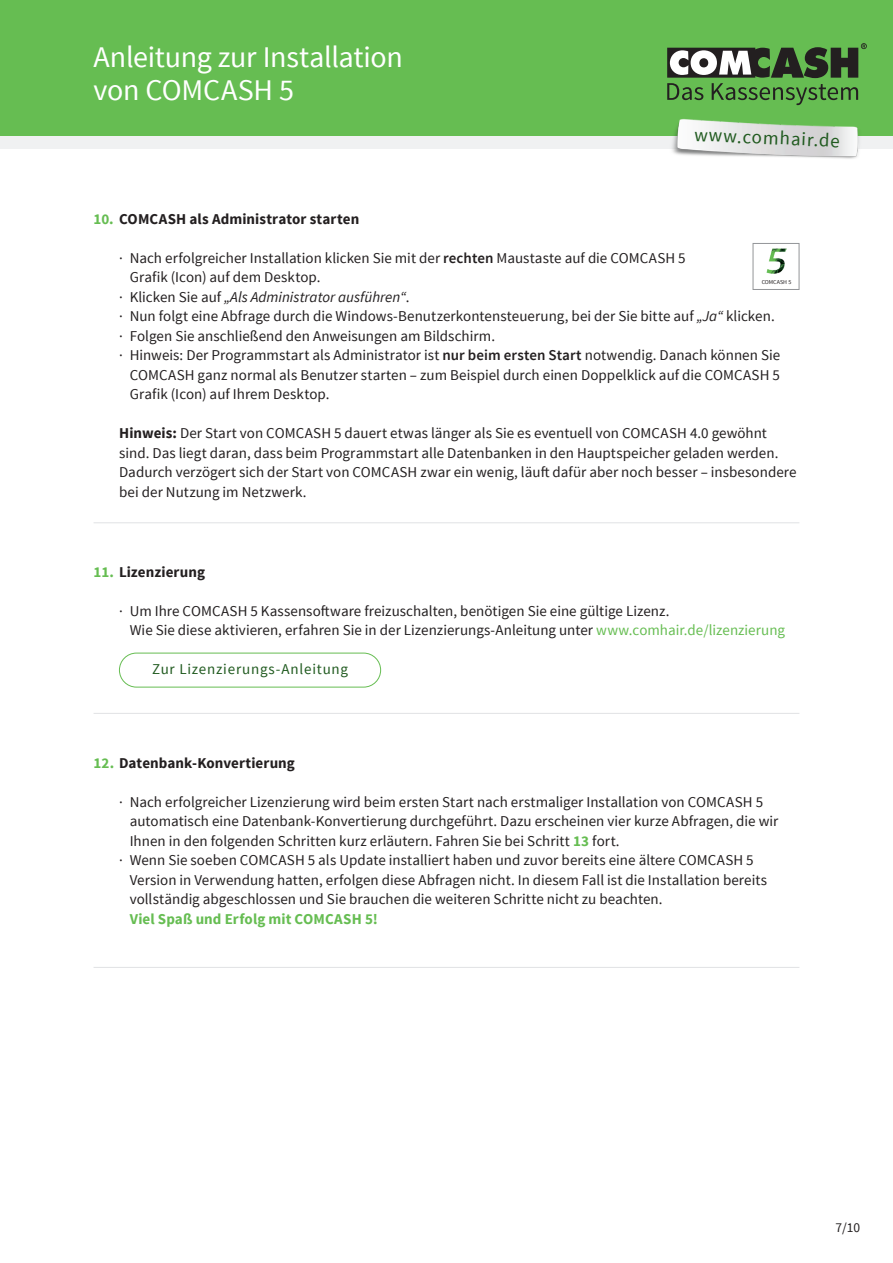
<style>
.page{position:relative;width:893px;height:1263px;background:#fff}
.page>*{position:absolute;margin:0;border:0;box-sizing:border-box;transform-origin:0 0}
.t1{font:30px/33px "Source Sans Pro";letter-spacing:-.01em;color:#fff}
.t2{font:18.9px "Source Sans Pro";color:#205a1f}
.t3{font:15px/19.5px "Source Sans Pro";color:#231f20}
.t4{font:700 15px "Source Sans Pro";letter-spacing:.005em;color:#231f20}
.t5{font:italic 15px "Source Sans Pro";color:#231f20}
.t6{font:700 15px "Source Sans Pro";letter-spacing:.005em;color:#66bd52}
.t7{font:15px "Source Sans Pro";letter-spacing:.05em;color:#205a1f}
.t8{font:13.5px "Source Sans Pro";color:#231f20}
.t9{font:6px "Source Sans Pro";color:#231f20}
.s1{color:#66bd52}
.s2{font-weight:600}
.s3{font-style:normal}
.s4{font-style:italic}
.s5{font-weight:700}
.s6{font-weight:700;color:#66bd52}
</style>
<div class="page">
<div style="left:0;top:0;width:893px;height:136px;background:#66bd52"></div>
<div style="left:0;top:136px;width:893px;height:13px;background:#f0f1f2"></div>
<img style="left:672px;top:119px;width:187px;height:40px">
<svg style="left:667px;top:43px;width:200px;height:62px"></svg>
<hr style="left:94px;top:713px;width:705px;height:1px;background:#e1e2e4">
<div style="left:119px;top:653px;width:262px;height:34px;border:1px solid #66bd52;border-radius:17px"></div>
<hr style="left:94px;top:522px;width:705px;height:1px;background:#e1e2e4">
<img style="left:766px;top:248px;width:21px;height:25px">
<div style="left:753px;top:243px;width:46px;height:47px;border:1px solid #939598"></div>
<hr style="left:94px;top:967px;width:705px;height:1px;background:#e1e2e4">
<h1 class="t1" style="left:94px;top:41px;width:311px">Anleitung zur Installation von COMCASH 5</h1>
<p class="t2" style="left:695px;top:122px;width:147px;rotate:3deg">www.comhair.de</p>
<p class="t4" style="left:94px;top:209px;width:267px"><span class="s1">10.</span> COMCASH als Administrator starten</p>
<p class="t3" style="left:119px;top:248px;width:568px">· Nach erfolgreicher Installation klicken Sie mit der <span class="s2">rechten</span> Maustaste auf die COMCASH 5</p>
<p class="t3" style="left:130px;top:268px;width:192px">Grafik (Icon) auf dem Desktop.</p>
<p class="t5" style="left:119px;top:288px;width:292px"><span class="s3">· Klicken Sie auf</span> „Als Administrator ausführen“<span class="s3">.</span></p>
<p class="t3" style="left:119px;top:307px;width:657px">· Nun folgt eine Abfrage durch die Windows-Benutzerkontensteuerung, bei der Sie bitte auf <span class="s4">„Ja“</span> klicken.</p>
<p class="t3" style="left:119px;top:326px;width:377px">· Folgen Sie anschließend den Anweisungen am Bildschirm.</p>
<p class="t3" style="left:119px;top:346px;width:663px">· Hinweis: Der Programmstart als Administrator ist <span class="s2">nur beim ersten Start</span> notwendig. Danach können Sie</p>
<p class="t3" style="left:130px;top:365px;width:652px">COMCASH ganz normal als Benutzer starten – zum Beispiel durch einen Doppelklick auf die COMCASH 5</p>
<p class="t3" style="left:130px;top:385px;width:201px">Grafik (Icon) auf Ihrem Desktop.</p>
<p class="t3" style="left:119px;top:424px;width:679px"><span class="s5">Hinweis:</span> Der Start von COMCASH 5 dauert etwas länger als Sie es eventuell von COMCASH 4.0 gewöhnt sind. Das liegt daran, dass beim Programmstart alle Datenbanken in den Hauptspeicher geladen werden.<br>Dadurch verzögert sich der Start von COMCASH zwar ein wenig, läuft dafür aber noch besser – insbesondere bei der Nutzung im Netzwerk.</p>
<p class="t9" style="left:762px;top:278px;width:31px">COMCASH 5</p>
<p class="t4" style="left:94px;top:562px;width:113px"><span class="s1">11.</span> Lizenzierung</p>
<p class="t3" style="left:130px;top:601px;width:657px;text-indent:-11px">· Um Ihre COMCASH 5 Kassensoftware freizuschalten, benötigen Sie eine gültige Lizenz.<br>Wie Sie diese aktivieren, erfahren Sie in der Lizenzierungs-Anleitung unter <span class="s1">www.comhair.de/lizenzierung</span></p>
<p class="t7" style="left:152px;top:660px;width:197px">Zur Lizenzierungs-Anleitung</p>
<p class="t4" style="left:94px;top:753px;width:203px"><span class="s1">12.</span> Datenbank-Konvertierung</p>
<p class="t3" style="left:119px;top:792px;width:646px">· Nach erfolgreicher Lizenzierung wird beim ersten Start nach erstmaliger Installation von COMCASH 5</p>
<p class="t3" style="left:130px;top:811px;width:650px">automatisch eine Datenbank-Konvertierung durchgeführt. Dazu erscheinen vier kurze Abfragen, die wir</p>
<p class="t3" style="left:130px;top:831px;width:491px">Ihnen in den folgenden Schritten kurz erläutern. Fahren Sie bei Schritt <span class="s6">13</span> fort.</p>
<p class="t3" style="left:119px;top:850px;width:636px">· Wenn Sie soeben COMCASH 5 als Update installiert haben und zuvor bereits eine ältere COMCASH 5</p>
<p class="t3" style="left:130px;top:870px;width:639px">Version in Verwendung hatten, erfolgen diese Abfragen nicht. In diesem Fall ist die Installation bereits</p>
<p class="t3" style="left:130px;top:889px;width:534px">vollständig abgeschlossen und Sie brauchen die weiteren Schritte nicht zu beachten.</p>
<p class="t6" style="left:130px;top:909px;width:250px">Viel Spaß und Erfolg mit COMCASH 5!</p>
<p class="t8" style="left:835px;top:1219px;width:26px">7/10</p>
</div>
